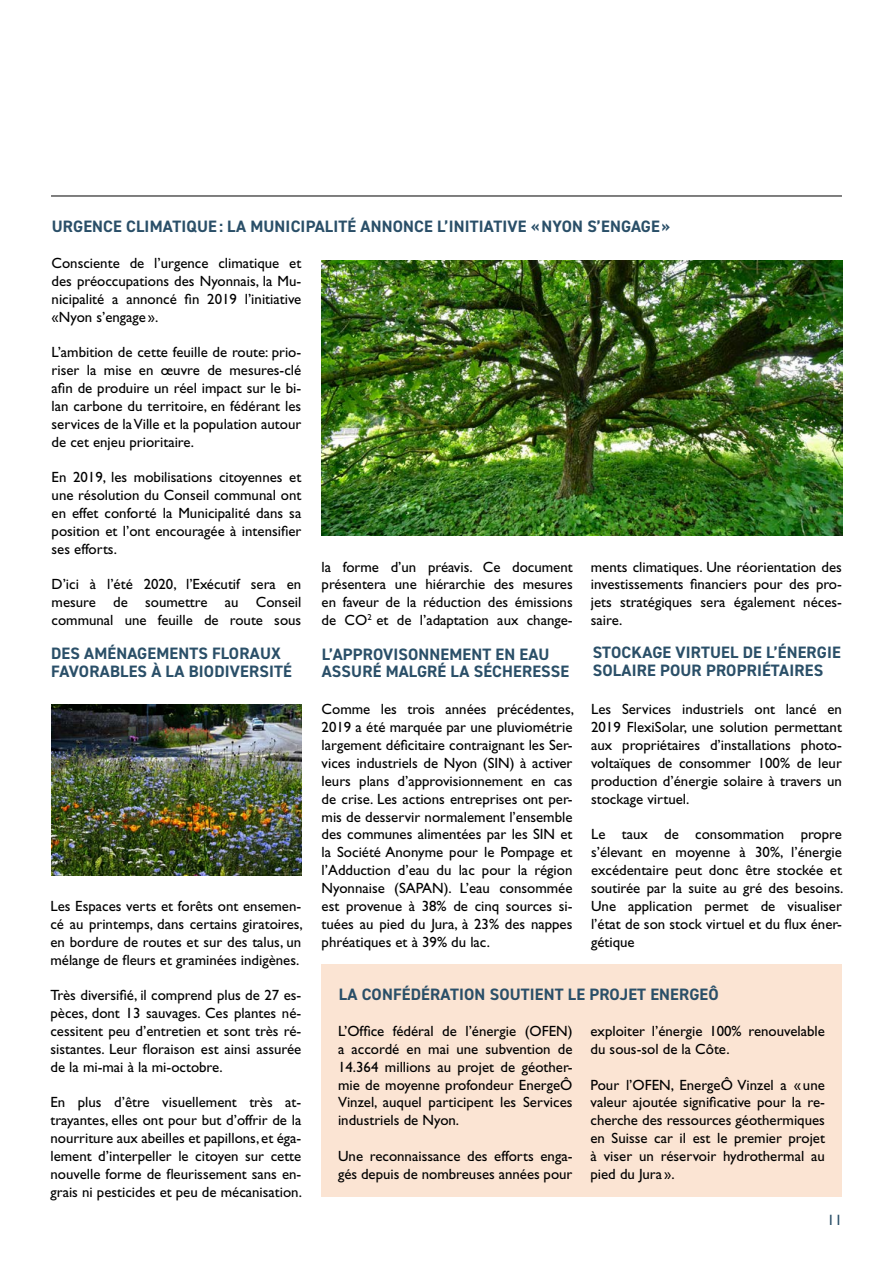
<style>
.page{position:relative;width:893px;height:1263px;background:#fff}
.page>*{position:absolute;margin:0;border:0;box-sizing:border-box;transform-origin:0 0}
.t1{font:700 16.5px/17.9px "DIN2014";letter-spacing:.01em;color:#2a4f68}
.t2{font:15px "Gill Sans Std";color:#2a4f68}
.t3{font:14.85px/17.9px "Gill Sans Std";color:#000;text-align:justify}
</style>
<div class="page">
<div style="left:321px;top:964px;width:521px;height:233px;background:#fbe4d3"></div>
<img style="left:51px;top:705px;width:251px;height:170px">
<hr style="left:51px;top:196px;width:791px;height:1px;background:#000">
<img style="left:322px;top:260px;width:520px;height:276px">
<p class="t1" style="left:52px;top:217px;width:620px">URGENCE CLIMATIQUE: LA MUNICIPALITÉ ANNONCE L’INITIATIVE «NYON S’ENGAGE»</p>
<p class="t3" style="left:52px;top:254px;width:251px">Consciente de l’urgence climatique et des préoccupations des Nyonnais, la Mu&shy;nicipalité a annoncé fin 2019 l’initiative «Nyon s’engage ».</p>
<p class="t3" style="left:52px;top:343px;width:251px">L’ambition de cette feuille de route: prio&shy;riser la mise en œuvre de mesures-clé afin de produire un réel impact sur le bi&shy;lan carbone du territoire, en fédérant les services de la Ville et la population autour de cet enjeu prioritaire.</p>
<p class="t3" style="left:52px;top:468px;width:251px">En 2019, les mobilisations citoyennes et une résolution du Conseil communal ont en effet conforté la Municipalité dans sa position et l’ont encouragée à intensifier ses efforts.</p>
<p class="t3" style="left:52px;top:576px;width:251px">D’ici à l’été 2020, l’Exécutif sera en mesure de soumettre au Conseil communal une feuille de route sous</p>
<p class="t1" style="left:51px;top:645px;width:242px">DES AMÉNAGEMENTS FLORAUX<br>FAVORABLES À LA BIODIVERSITÉ</p>
<p class="t3" style="left:50px;top:897px;width:254px">Les Espaces verts et forêts ont ensemen&shy;cé au printemps, dans certains giratoires, en bordure de routes et sur des talus, un mélange de fleurs et graminées indigènes.</p>
<p class="t3" style="left:50px;top:986px;width:252px">Très diversifié, il comprend plus de 27 es&shy;pèces, dont 13 sauvages. Ces plantes né&shy;cessitent peu d’entretien et sont très ré&shy;sistantes. Leur floraison est ainsi assurée de la mi-mai à la mi-octobre.</p>
<p class="t3" style="left:50px;top:1093px;width:253px">En plus d’être visuellement très at&shy;trayantes, elles ont pour but d’offrir de la nourriture aux abeilles et papillons, et éga&shy;lement d’interpeller le citoyen sur cette nouvelle forme de fleurissement sans en&shy;grais ni pesticides et peu de mécanisation.</p>
<p class="t3" style="left:322px;top:558px;width:253px">la forme d’un préavis. Ce document présentera une hiérarchie des mesures en faveur de la réduction des émissions de CO<sup>2</sup> et de l’adaptation aux change-</p>
<p class="t3" style="left:591px;top:558px;width:253px">ments climatiques. Une réorientation des investissements financiers pour des pro&shy;jets stratégiques sera également néces&shy;saire.</p>
<p class="t1" style="left:322px;top:645px;width:249px">L’APPROVISONNEMENT EN EAU<br>ASSURÉ MALGRÉ LA SÉCHERESSE</p>
<p class="t3" style="left:322px;top:701px;width:254px">Comme les trois années précédentes, 2019 a été marquée par une pluviométrie largement déficitaire contraignant les Ser&shy;vices industriels de Nyon (SIN) à activer leurs plans d’approvisionnement en cas de crise. Les actions entreprises ont per&shy;mis de desservir normalement l’ensemble des communes alimentées par les SIN et la Société Anonyme pour le Pompage et l’Adduction d’eau du lac pour la région Nyonnaise (SAPAN). L’eau consommée est provenue à 38% de cinq sources si&shy;tuées au pied du Jura, à 23% des nappes phréatiques et à 39% du lac.</p>
<p class="t1" style="left:593px;top:644px;width:250px">STOCKAGE VIRTUEL DE L’ÉNERGIE<br>SOLAIRE POUR PROPRIÉTAIRES</p>
<p class="t3" style="left:591px;top:701px;width:252px">Les Services industriels ont lancé en 2019 FlexiSolar, une solution permettant aux propriétaires d’installations photo&shy;voltaïques de consommer 100% de leur production d’énergie solaire à travers un stockage virtuel.</p>
<p class="t3" style="left:591px;top:826px;width:254px">Le taux de consommation propre s’élevant en moyenne à 30%, l’énergie excédentaire peut donc être stockée et soutirée par la suite au gré des besoins.<br>Une application permet de visualiser l’état de son stock virtuel et du flux éner&shy;gétique</p>
<p class="t1" style="left:339px;top:985px;width:382px">LA CONFÉDÉRATION SOUTIENT LE PROJET ENERGEÔ</p>
<p class="t3" style="left:338px;top:1022px;width:236px">L’Office fédéral de l’énergie (OFEN) a accordé en mai une subvention de 14.364 millions au projet de géother&shy;mie de moyenne profondeur EnergeÔ Vinzel, auquel participent les Services industriels de Nyon.</p>
<p class="t3" style="left:338px;top:1147px;width:236px">Une reconnaissance des efforts enga&shy;gés depuis de nombreuses années pour</p>
<p class="t3" style="left:590px;top:1022px;width:236px">exploiter l’énergie 100% renouvelable du sous-sol de la Côte.</p>
<p class="t3" style="left:590px;top:1076px;width:236px">Pour l’OFEN, EnergeÔ Vinzel a « une valeur ajoutée significative pour la re&shy;cherche des ressources géothermiques en Suisse car il est le premier projet à viser un réservoir hydrothermal au pied du Jura ».</p>
<p class="t2" style="left:827px;top:1211px;width:17px">11</p>
</div>
